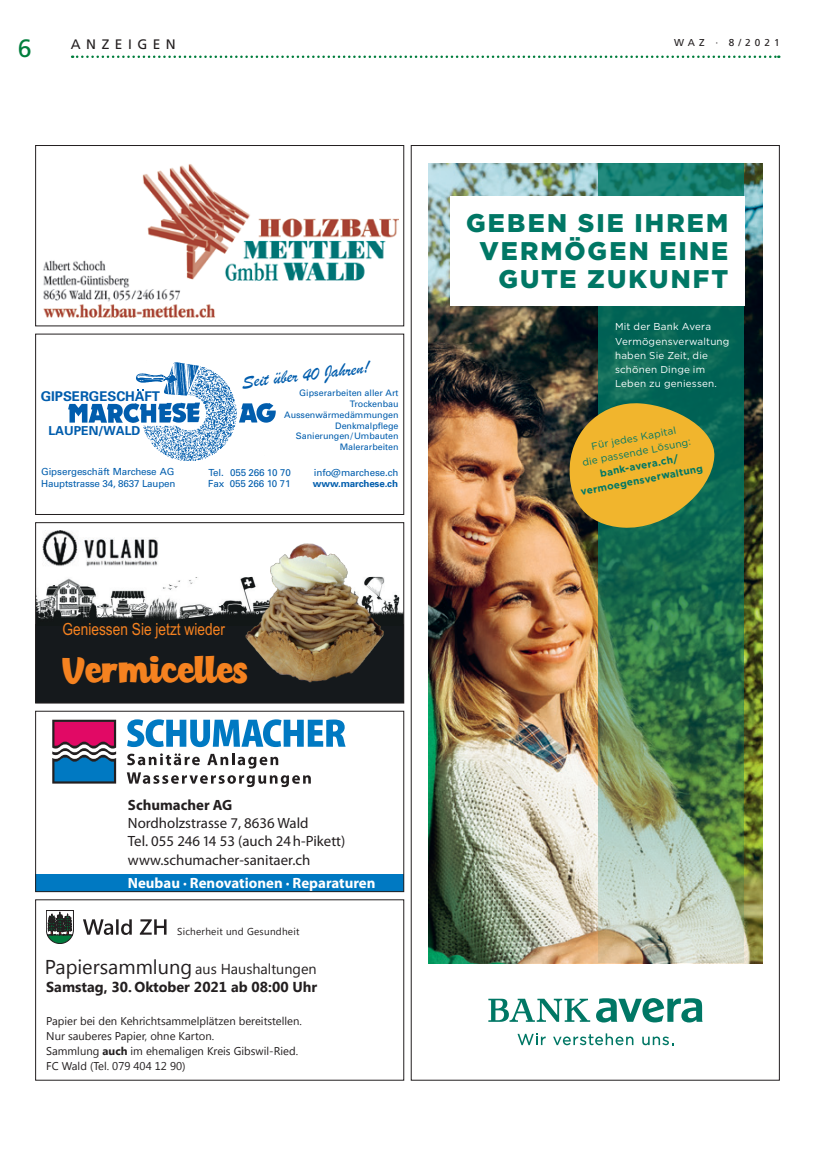
<style>
.page{position:relative;width:815px;height:1152px;background:#fff}
.page>*{position:absolute;margin:0;border:0;box-sizing:border-box;transform-origin:0 0}
.t1{font:45.12px "Paladise Script";color:#f58220}
.t2{font:900 25.62px/27.9px "Gotham";letter-spacing:.085em;color:#007765;text-align:right}
.t3{font:25px "Frutiger LT Std";color:#007e3d}
.t4{font:18.75px "Brush Script";color:#015dad}
.t5{font:16.75px "Arial Narrow";color:#f58220}
.t6{font:14.88px/18.4px "Myriad Pro";color:#231f20}
.t7{font:700 14.88px "Myriad Pro";color:#fff}
.t8{font:700 14.88px "Myriad Pro";color:#231f20}
.t9{font:700 14.38px/18.5px "Segoe UI";color:#231f20}
.t10{font:13.75px "Frutiger LT Std";letter-spacing:.4em;color:#231f20}
.t11{font:700 13.38px "Univers";letter-spacing:-.005em;color:#015dad}
.t12{font:700 12.38px "Univers";letter-spacing:-.005em;color:#015dad}
.t13{font:11.25px/15px "Segoe UI";color:#231f20}
.t14{font:10px/14.1px "Gotham";letter-spacing:.02em;color:#fff}
.t15{font:700 10px/14.1px "Gotham";color:#007765;text-align:center}
.t16{font:10px/14.1px "Gotham";color:#007765;text-align:center}
.t17{font:10px "Segoe UI";letter-spacing:.025em;color:#231f20}
.t18{font:10px "Frutiger LT Std";letter-spacing:.4em;color:#231f20}
.t19{font:9.75px "Univers LT Std";letter-spacing:-.015em;color:#015dad}
.t20{font:9.75px "Univers";letter-spacing:-.015em;color:#015dad}
.t21{font:700 9.75px "Univers";letter-spacing:-.015em;color:#015dad}
.t22{font:8.88px/10.8px "Univers";letter-spacing:-.005em;color:#015dad;text-align:right}
.s1{font-weight:400;font-size:20px}
.s2{font-weight:400}
.s3{font-weight:700}
</style>
<div class="page">
<svg style="left:72px;top:56px;width:707px;height:2px"></svg>
<img style="left:43px;top:164px;width:355px;height:153px">
<div style="left:35px;top:145px;width:369px;height:181px;border:1px solid #231f20"></div>
<svg style="left:68px;top:362px;width:208px;height:99px"></svg>
<div style="left:35px;top:334px;width:369px;height:180px;border:1px solid #231f20"></div>
<div style="left:37px;top:626px;width:365px;height:75px;background:#15191c"></div>
<img style="left:37px;top:577px;width:365px;height:49px">
<img style="left:225px;top:543px;width:170px;height:158px">
<img style="left:42px;top:530px;width:116px;height:37px">
<div style="left:35px;top:522px;width:369px;height:181px;border:1px solid #231f20"></div>
<div style="left:36px;top:874px;width:368px;height:17px;background:#0079c2"></div>
<svg style="left:52px;top:719px;width:64px;height:64px"></svg>
<svg style="left:127px;top:719px;width:219px;height:28px"></svg>
<svg style="left:127px;top:753px;width:184px;height:34px"></svg>
<div style="left:35px;top:711px;width:369px;height:180px;border:1px solid #231f20"></div>
<svg style="left:46px;top:910px;width:28px;height:33px"></svg>
<svg style="left:83px;top:919px;width:84px;height:16px"></svg>
<div style="left:35px;top:899px;width:369px;height:181px;border:1px solid #231f20"></div>
<img style="left:428px;top:163px;width:335px;height:883px">
<h3 class="t3" style="left:18px;top:33px;width:15px">6</h3>
<p class="t10" style="left:71px;top:36px;width:106px">ANZEIGEN</p>
<p class="t11" style="left:41px;top:387px;width:121px">GIPSERGESCHAFT</p>
<p class="t12" style="left:49px;top:422px;width:93px">LAUPEN/WALD</p>
<h3 class="t4" style="left:240px;top:370px;width:130px;rotate:-7deg">Seit über 40 Jahren!</h3>
<p class="t22" style="left:284px;top:388px;width:116px">Gipserarbeiten aller Art<br>Trockenbau<br>Aussenwärmedämmungen<br>Denkmalpflege<br>Sanierungen/Umbauten<br>Malerarbeiten</p>
<p class="t19" style="left:41px;top:466px;width:135px">Gipsergeschäft Marchese AG</p>
<p class="t20" style="left:208px;top:466px;width:84px">Tel. 055 266 10 70</p>
<p class="t20" style="left:314px;top:466px;width:86px">info@marchese.ch</p>
<p class="t19" style="left:41px;top:478px;width:136px">Hauptstrasse 34, 8637 Laupen</p>
<p class="t20" style="left:208px;top:478px;width:84px">Fax 055 266 10 71</p>
<p class="t21" style="left:313px;top:477px;width:87px">www.marchese.ch</p>
<h3 class="t5" style="left:62px;top:616px;width:164px">Geniessen Sie jetzt wieder</h3>
<h1 class="t1" style="left:62px;top:640px;width:188px">Vermicelles</h1>
<h3 class="t8" style="left:128px;top:795px;width:106px">Schumacher AG</h3>
<h3 class="t6" style="left:128px;top:813px;width:219px">Nordholzstrasse 7, 8636 Wald<br>Tel. 055 246 14 53 (auch 24 h-Pikett) www.schumacher-sanitaer.ch</h3>
<h3 class="t7" style="left:128px;top:873px;width:249px">Neubau · Renovationen · Reparaturen</h3>
<p class="t17" style="left:177px;top:924px;width:124px">Sicherheit und Gesundheit</p>
<p class="t9" style="left:45px;top:958px;width:274px"><span class="s1">Papiersammlung</span> <span class="s2">aus Haushaltungen<br></span>Samstag, 30. Oktober 2021 ab 08:00 Uhr</p>
<p class="t13" style="left:46px;top:1013px;width:257px">Papier bei den Kehrichtsammelplätzen bereitstellen.<br>Nur sauberes Papier, ohne Karton.<br>Sammlung <span class="s3">auch</span> im ehemaligen Kreis Gibswil-Ried.<br>FC Wald (Tel. 079 404 12 90)</p>
<p class="t18" style="left:674px;top:37px;width:107px">WAZ · 8/2021</p>
<h2 class="t2" style="left:466px;top:209px;width:264px">GEBEN SIE IHREM<br>VERMÖGEN EINE<br>GUTE ZUKUNFT</h2>
<p class="t14" style="left:615px;top:319px;width:116px">Mit der Bank Avera<br>Vermögensverwaltung haben Sie Zeit, die schönen Dinge im<br>Leben zu geniessen.</p>
<p class="t16" style="left:578px;top:441px;width:112px;rotate:-11deg">Für jedes Kapital<br>die passende Lösung:</p>
<p class="t15" style="left:577px;top:471px;width:126px;rotate:-11deg">bank-avera.ch/ vermoegensverwaltung</p>
</div>
